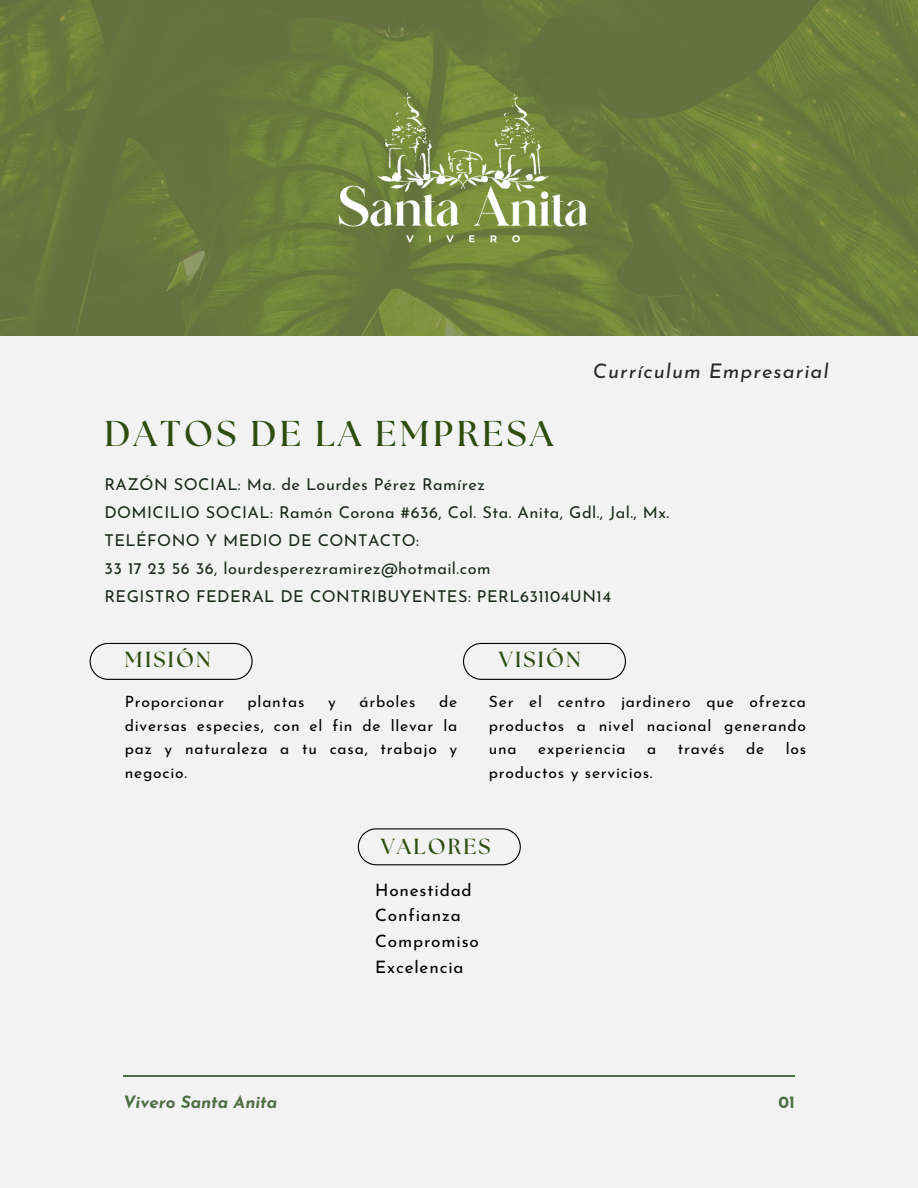
<style>
.page{position:relative;width:918px;height:1188px;background:#fff}
.page>*{position:absolute;margin:0;border:0;box-sizing:border-box;transform-origin:0 0}
.t1{font:700 35.85px "The Seasons";letter-spacing:.095em;color:#2f4d0e}
.t2{font:700 21.75px "The Seasons";letter-spacing:.105em;color:#2f4d0e}
.t3{font:italic 20.1px "Josefin Sans";letter-spacing:.05em;color:#282828}
.t4{font:17.1px "Josefin Sans";letter-spacing:.05em;color:#000}
.t5{font:italic 700 16.95px "Josefin Sans";color:#4d7043}
.t6{font:700 16.95px "Josefin Sans";color:#4d7043}
.t7{font:16.35px "Josefin Sans";letter-spacing:.025em;color:#1c2b1b}
.t8{font:15.6px/23.7px "Josefin Sans";letter-spacing:.05em;color:#000;text-align:justify}
</style>
<div class="page">
<img style="left:0;top:0;width:918px;height:336px">
<div style="left:0;top:336px;width:918px;height:852px;background:#f2f2f2"></div>
<hr style="left:123px;top:1075px;width:672px;height:1px;background:#4d7043">
<svg style="left:90px;top:643px;width:163px;height:37px"></svg>
<svg style="left:463px;top:643px;width:163px;height:37px"></svg>
<svg style="left:358px;top:828px;width:163px;height:37px"></svg>
<img style="left:296px;top:0;width:334px;height:334px">
<p class="t3" style="left:593px;top:363px;width:237px">Currículum Empresarial</p>
<p class="t1" style="left:104px;top:418px;width:450px">DATOS DE LA EMPRESA</p>
<p class="t7" style="left:104px;top:478px;width:382px">RAZÓN SOCIAL: Ma. de Lourdes Pérez Ramírez</p>
<h3 class="t7" style="left:104px;top:506px;width:566px">DOMICILIO SOCIAL: Ramón Corona #636, Col. Sta. Anita, Gdl., Jal., Mx.</h3>
<h1 class="t7" style="left:104px;top:534px;width:316px">TELÉFONO Y MEDIO DE CONTACTO:</h1>
<p class="t7" style="left:104px;top:562px;width:388px">33 17 23 56 36, lourdesperezramirez@hotmail.com</p>
<p class="t7" style="left:104px;top:590px;width:508px">REGISTRO FEDERAL DE CONTRIBUYENTES: PERL631104UN14</p>
<p class="t2" style="left:125px;top:650px;width:87px">MISIÓN</p>
<p class="t8" style="left:125px;top:691px;width:101px">Proporcionar</p>
<p class="t8" style="left:248px;top:691px;width:58px">plantas</p>
<p class="t8" style="left:328px;top:691px;width:9px">y</p>
<p class="t8" style="left:360px;top:691px;width:57px">árboles</p>
<p class="t8" style="left:125px;top:691px;width:334px;text-indent:314px">de diversas especies, con el fin de llevar la paz y naturaleza a tu casa, trabajo y negocio.</p>
<p class="t2" style="left:499px;top:650px;width:83px">VISIÓN</p>
<h2 class="t8" style="left:489px;top:691px;width:319px">Ser el centro jardinero que ofrezca productos a nivel nacional generando una</h2>
<h2 class="t8" style="left:538px;top:739px;width:89px">experiencia</h2>
<h2 class="t8" style="left:647px;top:739px;width:11px">a</h2>
<h2 class="t8" style="left:678px;top:739px;width:48px">través</h2>
<h2 class="t8" style="left:746px;top:739px;width:20px">de</h2>
<h2 class="t8" style="left:786px;top:739px;width:22px">los</h2>
<h2 class="t8" style="left:489px;top:762px;width:165px">productos y servicios.</h2>
<p class="t2" style="left:381px;top:836px;width:111px">VALORES</p>
<p class="t4" style="left:375px;top:883px;width:98px">Honestidad</p>
<p class="t4" style="left:375px;top:909px;width:87px">Confianza</p>
<p class="t4" style="left:375px;top:935px;width:105px">Compromiso</p>
<p class="t4" style="left:375px;top:960px;width:90px">Excelencia</p>
<p class="t5" style="left:123px;top:1095px;width:156px">Vivero Santa Anita</p>
<h2 class="t6" style="left:778px;top:1095px;width:18px">01</h2>
</div>
